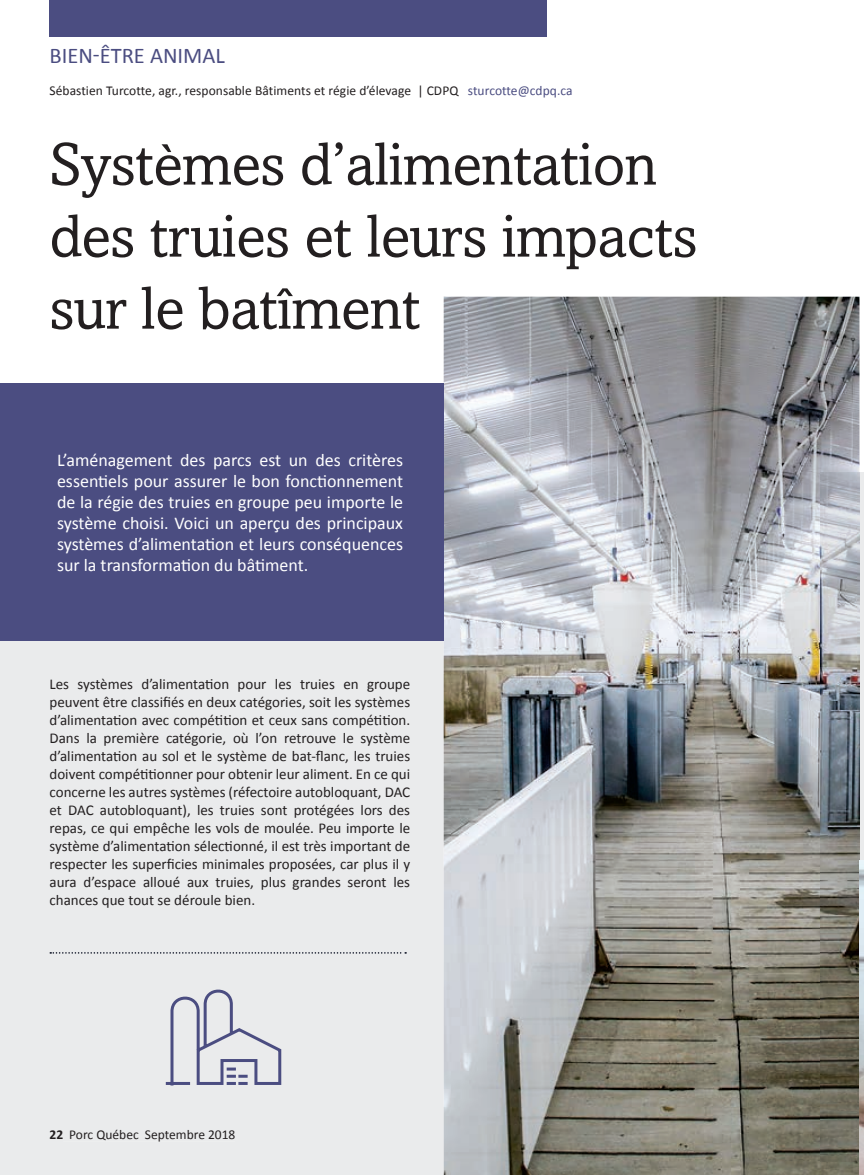
<style>
.page{position:relative;width:864px;height:1175px;background:#fff}
.page>*{position:absolute;margin:0;border:0;box-sizing:border-box;transform-origin:0 0}
.t1{font:60px/72px "Amasis";letter-spacing:-.01em;color:#231f20}
.t2{font:22.5px "Calibri";color:#4b4d81}
.t3{font:18px/21px "Calibri";color:#fff;text-align:justify}
.t4{font:15px/18px "Calibri";color:#231f20;text-align:justify}
.t5{font:13.5px "Calibri";letter-spacing:.005em;color:#231f20}
.s1{color:#4b4d81}
.s2{font-weight:700}
</style>
<div class="page">
<div style="left:0;top:640px;width:444px;height:534px;background:#eaebec"></div>
<div style="left:50px;top:1130px;width:13px;height:8px;background:#eaebec"></div>
<div style="left:63px;top:1129px;width:172px;height:12px;background:#eaebec"></div>
<div style="left:50px;top:0;width:498px;height:37px;background:#4b4d81"></div>
<img style="left:444px;top:297px;width:416px;height:877px">
<div style="left:0;top:383px;width:444px;height:257px;background:#4b4d81"></div>
<svg style="left:50px;top:952px;width:356px;height:1px"></svg>
<svg style="left:163px;top:986px;width:120px;height:102px;background:#d1d2db"></svg>
<hr style="left:860px;top:472px;width:4px;height:689px;background:#eaebec">
<img style="left:821px;top:472px;width:39px;height:689px">
<img style="left:860px;top:860px;width:4px;height:314px">
<p class="t2" style="left:50px;top:42px;width:177px">BIEN ÊTRE ANIMAL</p>
<p class="t5" style="left:50px;top:82px;width:525px">Sébastien Turcotte, agr., responsable Bâtiments et régie d’élevage | CDPQ <span class="s1">sturcotte@cdpq.ca</span></p>
<p class="t1" style="left:50px;top:127px;width:650px">Systèmes d’alimentation des truies et leurs impacts sur le batîment</p>
<p class="t3" style="left:57px;top:449px;width:348px">L’aménagement des parcs est un des critères essen!els pour assurer le bon fonc!onnement de la régie des truies en groupe peu importe le système choisi. Voici un aperçu des principaux systèmes d’alimenta!on et leurs conséquences sur la transforma!on du bâ!ment.</p>
<p class="t4" style="left:50px;top:674px;width:362px">Les systèmes d’alimenta!on pour les truies en groupe peuvent être classifiés en deux catégories, soit les systèmes d’alimenta!on avec compé!!on et ceux sans compé!!on.<br>Dans la première catégorie, où l’on retrouve le système d’alimenta!on au sol et le système de bat-flanc, les truies doivent compé!!onner pour obtenir leur aliment. En ce qui concerne les autres systèmes (réfectoire autobloquant, DAC et DAC autobloquant), les truies sont protégées lors des repas, ce qui empêche les vols de moulée. Peu importe le système d’alimenta!on sélec!onné, il est très important de respecter les superficies minimales proposées, car plus il y aura d’espace alloué aux truies, plus grandes seront les chances que tout se déroule bien.</p>
<p class="t5" style="left:50px;top:1125px;width:188px"><span class="s2">22</span> Porc Québec Septembre 2018</p>
</div>
